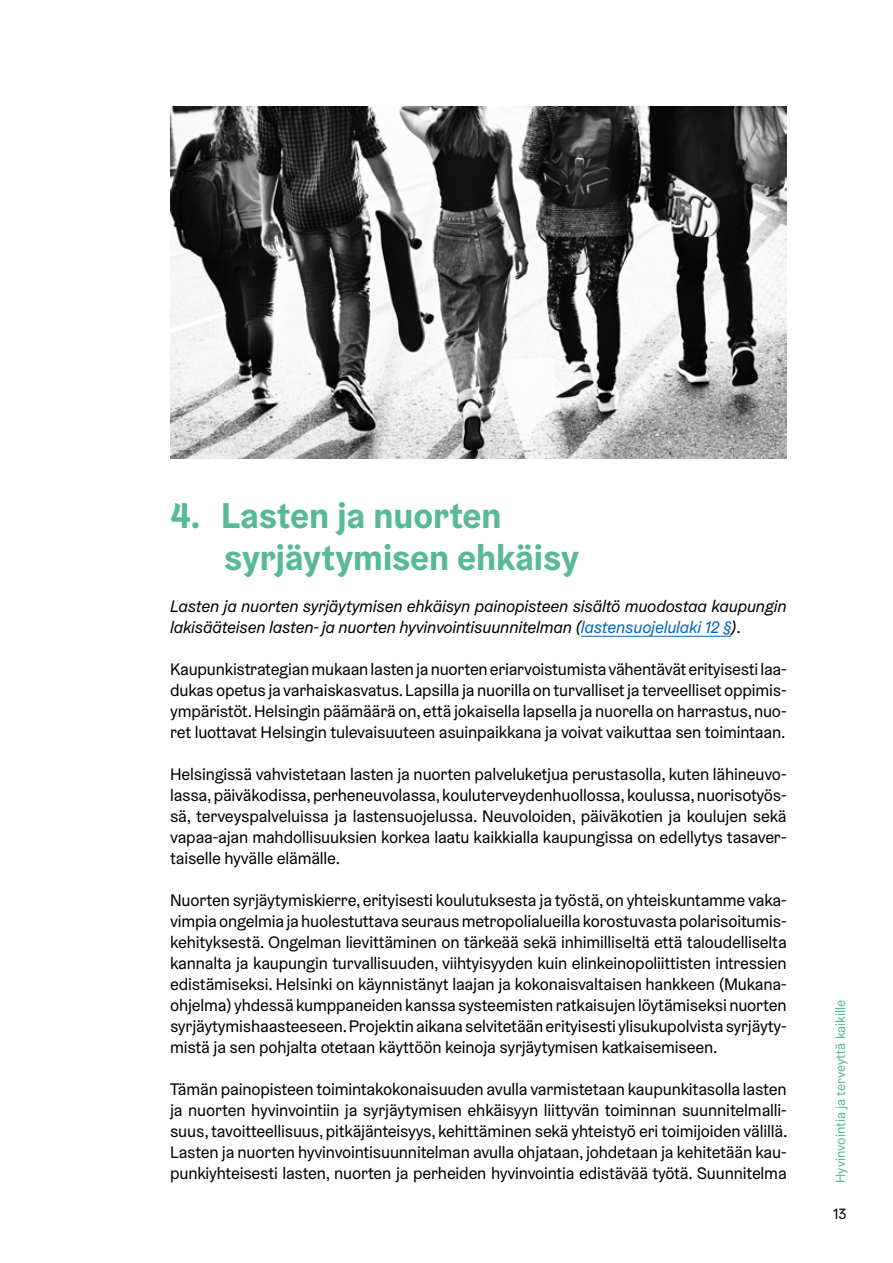
<style>
.page{position:relative;width:893px;height:1263px;background:#fff}
.page>*{position:absolute;margin:0;border:0;box-sizing:border-box;transform-origin:0 0}
.C_1__tason_otsikko{font:700 36px/42px "Helsinki Grotesk";color:#58b998}
.C_Leipäteksti{font:16.8px/21px "Helsinki Grotesk";letter-spacing:-.01em;color:#000;text-align:justify}
.C_Leipäteksti-2{font:italic 16.8px/21px "Helsinki Grotesk";letter-spacing:-.01em;color:#000}
.t1{font:15px "Helsinki Grotesk";color:#000}
.t2{font:13.5px "Helsinki Grotesk";color:#58b998}
.s1{color:#0563c1}
.s2{font-style:normal}
</style>
<div class="page">
<hr style="left:581px;top:636px;width:150px;height:1px;background:#0563c1">
<img style="left:170px;top:106px;width:617px;height:352px">
<p class="C_1__tason_otsikko" style="left:224px;top:494px;width:356px;text-indent:-54px">4. Lasten ja nuorten syrjäytymisen ehkäisy</p>
<p class="C_Leipäteksti-2" style="left:170px;top:595px;width:618px">Lasten ja nuorten syrjäytymisen ehkäisyn painopisteen sisältö muodostaa kaupungin lakisääteisen lasten- ja nuorten hyvinvointisuunnitelman (<span class="s1">lastensuojelulaki 12 §</span>)<span class="s2">.</span></p>
<p class="C_Leipäteksti" style="left:170px;top:658px;width:618px">Kaupunkistrategian mukaan lasten ja nuorten eriarvoistumista vähentävät erityisesti laa&shy;dukas opetus ja varhaiskasvatus. Lapsilla ja nuorilla on turvalliset ja terveelliset oppimis&shy;ympäristöt. Helsingin päämäärä on, että jokaisella lapsella ja nuorella on harrastus, nuo&shy;ret luottavat Helsingin tulevaisuuteen asuinpaikkana ja voivat vaikuttaa sen toimintaan.</p>
<p class="C_Leipäteksti" style="left:170px;top:763px;width:618px">Helsingissä vahvistetaan lasten ja nuorten palveluketjua perustasolla, kuten lähineuvo&shy;lassa, päiväkodissa, perheneuvolassa, kouluterveydenhuollossa, koulussa, nuorisotyös&shy;sä, terveyspalveluissa ja lastensuojelussa. Neuvoloiden, päiväkotien ja koulujen sekä vapaa-ajan mahdollisuuksien korkea laatu kaikkialla kaupungissa on edellytys tasaver&shy;taiselle hyvälle elämälle.</p>
<p class="C_Leipäteksti" style="left:170px;top:889px;width:618px">Nuorten syrjäytymiskierre, erityisesti koulutuksesta ja työstä, on yhteiskuntamme vaka&shy;vimpia ongelmia ja huolestuttava seuraus metropolialueilla korostuvasta polarisoitumis&shy;kehityksestä. Ongelman lievittäminen on tärkeää sekä inhimilliseltä että taloudelliselta kannalta ja kaupungin turvallisuuden, viihtyisyyden kuin elinkeinopoliittisten intressien edistämiseksi. Helsinki on käynnistänyt laajan ja kokonaisvaltaisen hankkeen (Mukana&shy;ohjelma) yhdessä kumppaneiden kanssa systeemisten ratkaisujen löytämiseksi nuorten syrjäytymishaasteeseen. Projektin aikana selvitetään erityisesti ylisukupolvista syrjäyty&shy;mistä ja sen pohjalta otetaan käyttöön keinoja syrjäytymisen katkaisemiseen.</p>
<p class="C_Leipäteksti" style="left:170px;top:1078px;width:619px">Tämän painopisteen toimintakokonaisuuden avulla varmistetaan kaupunkitasolla lasten ja nuorten hyvinvointiin ja syrjäytymisen ehkäisyyn liittyvän toiminnan suunnitelmalli&shy;suus, tavoitteellisuus, pitkäjänteisyys, kehittäminen sekä yhteistyö eri toimijoiden välillä.<br>Lasten ja nuorten hyvinvointisuunnitelman avulla ohjataan, johdetaan ja kehitetään kau&shy;punkiyhteisesti lasten, nuorten ja perheiden hyvinvointia edistävää työtä. Suunnitelma</p>
<p class="t2" style="left:832px;top:1183px;width:185px;rotate:-90deg">Hyvinvointia ja terveyttä kaikille</p>
<p class="t1" style="left:833px;top:1204px;width:15px">13</p>
</div>
